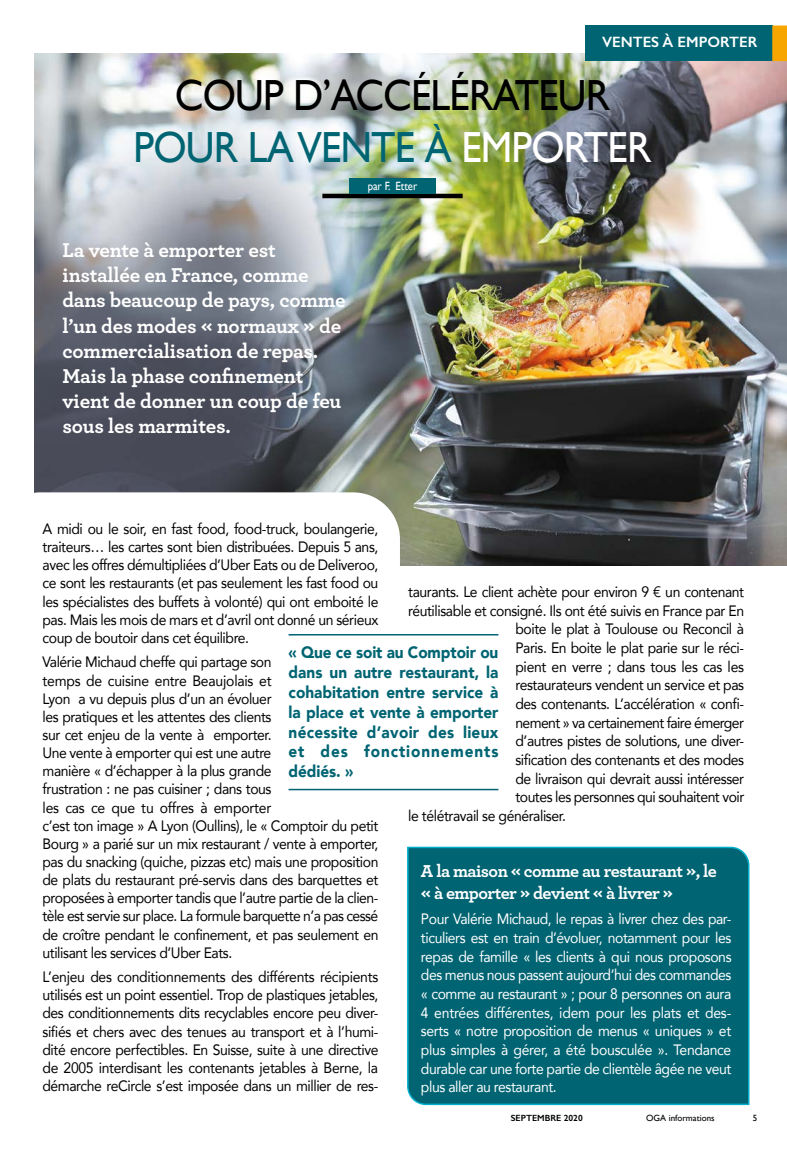
<style>
.page{position:relative;width:787px;height:1149px;background:#fff}
.page>*{position:absolute;margin:0;border:0;box-sizing:border-box;transform-origin:0 0}
.t1{font:43.5px/52.2px "Gill Sans";letter-spacing:-.02em;color:#000;text-align:center;scale:.93 1}
.t2{font:700 21px/25.2px "Archer";letter-spacing:-.01em;color:#fff}
.t3{font:700 18px/22.2px "Archer";letter-spacing:-.03em;color:#fff}
.t4{font:900 16.5px/19.8px "Avenir";letter-spacing:.02em;color:#006472;text-align:justify;scale:.93 1}
.t5{font:15px/18.1px "Avenir";letter-spacing:-.03em;color:#000;text-align:justify;scale:.93 1}
.t6{font:15px/18.6px "Avenir";letter-spacing:-.03em;color:#fff;text-align:justify;scale:.93 1}
.t7{font:600 15px "Gill Sans";color:#fff}
.t8{font:12px "Gill Sans";letter-spacing:-.005em;color:#fff;scale:.9 1}
.t9{font:9px "Gill Sans";color:#000}
.t10{font:600 9px "Gill Sans";color:#000}
.s1{color:#006472}
.s2{color:#fff}
</style>
<div class="page">
<div style="left:407px;top:846px;width:343px;height:259px;background:#006472"></div>
<img style="left:34px;top:54px;width:753px;height:511px">
<svg style="left:34px;top:492px;width:366px;height:144px"></svg>
<div style="left:584px;top:26px;width:188px;height:35px;background:#006472"></div>
<svg style="left:772px;top:26px;width:15px;height:35px"></svg>
<hr style="left:322px;top:194px;width:140px;height:4px;background:#000">
<div style="left:349px;top:178px;width:86px;height:16px;background:#006472"></div>
<hr style="left:288px;top:633px;width:210px;height:2px;background:#006472">
<hr style="left:288px;top:788px;width:210px;height:2px;background:#006472">
<p class="t7" style="left:602px;top:33px;width:157px">VENTES À EMPORTER</p>
<h1 class="t1" style="left:133px;top:69px;width:558px">COUP D’ACCÉLÉRATEUR<br><span class="s1">POUR LA VENTE À</span> <span class="s2">EMPORTER</span></h1>
<h2 class="t2" style="left:62px;top:236px;width:284px">La vente à emporter est installée en France, comme dans beaucoup de pays, comme l’un des modes « normaux » de commercialisation de repas.<br>Mais la phase confinement vient de donner un coup de feu sous les marmites.</h2>
<p class="t8" style="left:368px;top:178px;width:57px">par F. Etter</p>
<p class="t5" style="left:43px;top:519px;width:363px">A midi ou le soir, en fast food, food-truck, boulangerie, traiteurs… les cartes sont bien distribuées. Depuis 5 ans, avec les offres démultipliées d’Uber Eats ou de Deliveroo, ce sont les restaurants (et pas seulement les fast food ou les spécialistes des buffets à volonté) qui ont emboité le pas. Mais les mois de mars et d’avril ont donné un sérieux coup de boutoir dans cet équilibre.</p>
<p class="t5" style="left:43px;top:652px;width:363px;text-align:left">Valérie Michaud cheffe qui partage son<br>temps de cuisine entre Beaujolais et<br>Lyon a vu depuis plus d’un an évoluer<br>les pratiques et les attentes des clients<br>sur cet enjeu de la vente à emporter.<br>Une vente à emporter qui est une autre<br>manière « d’échapper à la plus grande<br>frustration : ne pas cuisiner ; dans tous<br>les cas ce que tu offres à emporter<br>c’est ton image » A Lyon (Oullins), le « Comptoir du petit Bourg » a parié sur un mix restaurant / vente à emporter, pas du snacking (quiche, pizzas etc) mais une proposition de plats du restaurant pré-servis dans des barquettes et proposées à emporter tandis que l’autre partie de la clien&shy;tèle est servie sur place. La formule barquette n’a pas cessé de croître pendant le confinement, et pas seulement en utilisant les services d’Uber Eats.</p>
<p class="t5" style="left:43px;top:967px;width:363px">L’enjeu des conditionnements des différents récipients utilisés est un point essentiel. Trop de plastiques jetables, des conditionnements dits recyclables encore peu diver&shy;sifiés et chers avec des tenues au transport et à l’humi&shy;dité encore perfectibles. En Suisse, suite à une directive de 2005 interdisant les contenants jetables à Berne, la démarche reCircle s’est imposée dans un millier de res-</p>
<p class="t5" style="left:408px;top:582px;width:363px">taurants. Le client achète pour environ 9 € un contenant</p>
<p class="t5" style="left:408px;top:600px;width:362px">réutilisable et consigné. Ils ont été suivis en France par En</p>
<p class="t5" style="left:515px;top:619px;width:247px">boite le plat à Toulouse ou Reconcil à</p>
<p class="t5" style="left:515px;top:638px;width:247px">Paris. En boite le plat parie sur le réci-</p>
<p class="t5" style="left:515px;top:656px;width:247px">pient en verre ; dans tous les cas les</p>
<p class="t5" style="left:515px;top:675px;width:247px">restaurateurs vendent un service et pas</p>
<p class="t5" style="left:515px;top:694px;width:247px">des contenants. L’accélération « confi-</p>
<p class="t5" style="left:515px;top:712px;width:247px">nement » va certainement faire émerger</p>
<p class="t5" style="left:515px;top:731px;width:247px">d’autres pistes de solutions, une diver-</p>
<p class="t5" style="left:515px;top:750px;width:247px">sification des contenants et des modes</p>
<p class="t5" style="left:515px;top:768px;width:247px">de livraison qui devrait aussi intéresser</p>
<p class="t5" style="left:515px;top:787px;width:247px">toutes les personnes qui souhaitent voir</p>
<p class="t5" style="left:408px;top:806px;width:171px">le télétravail se généraliser.</p>
<p class="t3" style="left:421px;top:858px;width:297px">A la maison « comme au restaurant », le « à emporter » devient « à livrer »</p>
<p class="t6" style="left:421px;top:909px;width:335px">Pour Valérie Michaud, le repas à livrer chez des par&shy;ticuliers est en train d’évoluer, notamment pour les repas de famille « les clients à qui nous proposons des menus nous passent aujourd’hui des commandes « comme au restaurant » ; pour 8 personnes on aura 4 entrées différentes, idem pour les plats et des&shy;serts « notre proposition de menus « uniques » et plus simples à gérer, a été bousculée ». Tendance durable car une forte partie de clientèle âgée ne veut plus aller au restaurant.</p>
<p class="t4" style="left:288px;top:642px;width:227px">« Que ce soit au Comptoir ou dans un autre restaurant, la cohabitation entre service à la place et vente à emporter nécessite d’avoir des lieux et des fonctionnements dédiés. »</p>
<p class="t10" style="left:511px;top:1112px;width:73px">SEPTEMBRE 2020</p>
<p class="t9" style="left:646px;top:1112px;width:70px">OGA informations</p>
<p class="t9" style="left:752px;top:1112px;width:6px">5</p>
</div>
